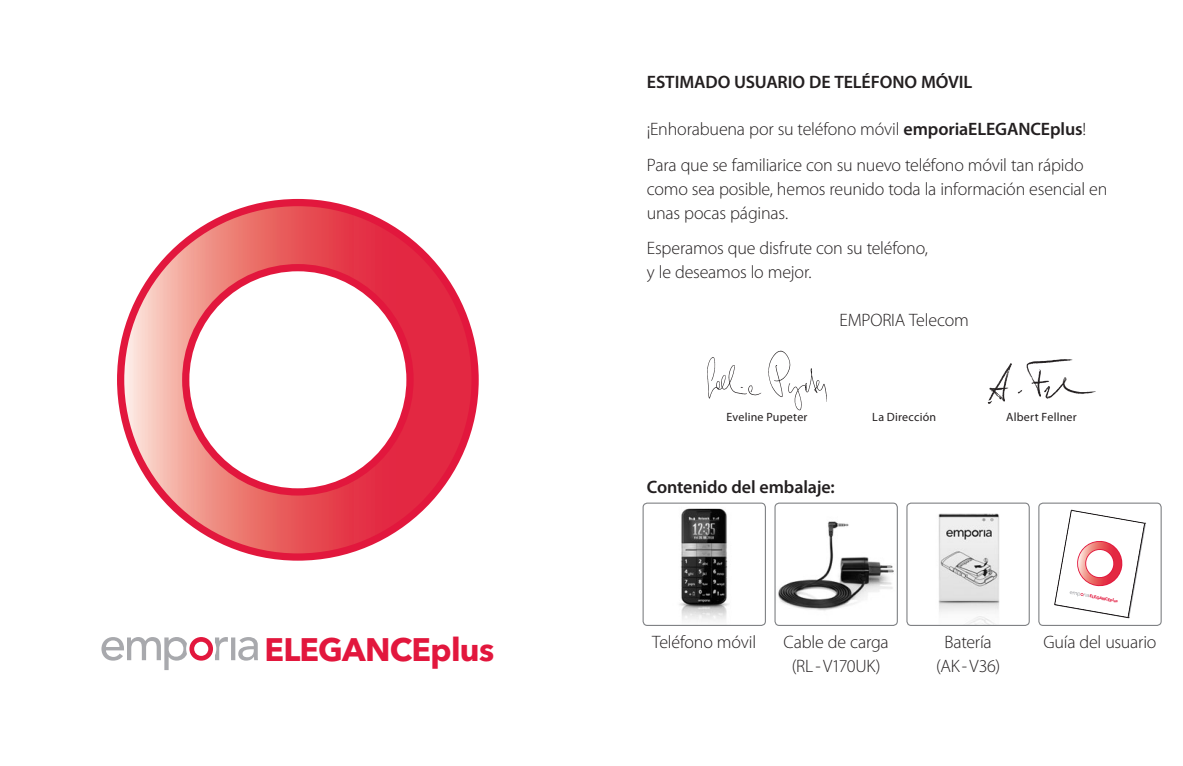
<style>
.page{position:relative;width:1183px;height:766px;background:#fff}
.page>*{position:absolute;margin:0;border:0;box-sizing:border-box;transform-origin:0 0}
.t1{font:700 32.25px "Avenir Next LT Pro";letter-spacing:-.025em;color:#e2173d}
.t2{font:300 18px/23.9px "Myriad Pro";letter-spacing:-.015em;color:#231f20}
.t3{font:600 18px "Myriad Pro";letter-spacing:-.005em;color:#231f20}
.t4{font:12px "Myriad Pro";letter-spacing:.02em;color:#231f20}
.t5{font:700 4.05px "Avenir Next LT Pro";color:#e2173d}
.s1{font-weight:600}
</style>
<div class="page">
<img style="left:707px;top:350px;width:120px;height:61px">
<img style="left:987px;top:359px;width:109px;height:45px">
<img style="left:938px;top:513px;width:62px;height:110px">
<div style="left:906px;top:502px;width:123px;height:123px;border:1px solid #808285;border-radius:4px"></div>
<img style="left:776px;top:505px;width:118px;height:106px">
<div style="left:774px;top:502px;width:123px;height:123px;border:1px solid #808285;border-radius:4px"></div>
<div style="left:1037px;top:502px;width:124px;height:123px;border:1px solid #808285;border-radius:4px"></div>
<img style="left:679px;top:508px;width:50px;height:113px">
<div style="left:642px;top:502px;width:123px;height:123px;border:1px solid #808285;border-radius:4px"></div>
<svg style="left:1054px;top:510px;width:91px;height:108px"></svg>
<svg style="left:117px;top:199px;width:361px;height:361px"></svg>
<svg style="left:124px;top:206px;width:347px;height:347px"></svg>
<svg style="left:101px;top:637px;width:157px;height:33px"></svg>
<h1 class="t1" style="left:264px;top:629px;width:231px">ELEGANCEplus</h1>
<p class="t3" style="left:646px;top:72px;width:327px">ESTIMADO USUARIO DE TELÉFONO MÓVIL</p>
<p class="t2" style="left:646px;top:112px;width:441px;line-height:35.7px">¡Enhorabuena por su teléfono móvil <span class="s1">emporiaELEGANCEplus</span>!<br>Para que se familiarice con su nuevo teléfono móvil tan rápido</p>
<p class="t2" style="left:646px;top:177px;width:462px">como sea posible, hemos reunido toda la información esencial en unas pocas páginas.</p>
<p class="t2" style="left:646px;top:237px;width:283px">Esperamos que disfrute con su teléfono, y le deseamos lo mejor.</p>
<p class="t2" style="left:839px;top:308px;width:131px">EMPORIA Telecom</p>
<p class="t4" style="left:726px;top:410px;width:82px">Eveline Pupeter</p>
<p class="t4" style="left:872px;top:410px;width:65px">La Dirección</p>
<p class="t4" style="left:1005px;top:410px;width:72px">Albert Fellner</p>
<p class="t3" style="left:646px;top:476px;width:189px">Contenido del embalaje:</p>
<p class="t5" style="left:1089px;top:593px;width:30px;rotate:10deg">ELEGANCEplus</p>
<p class="t2" style="left:652px;top:630px;width:105px">Teléfono móvil</p>
<p class="t2" style="left:783px;top:630px;width:107px;text-align:center">Cable de carga (RL -V170UK)</p>
<p class="t2" style="left:935px;top:630px;width:66px;text-align:center">Batería (AK -V36)</p>
<p class="t2" style="left:1043px;top:630px;width:114px">Guía del usuario</p>
</div>
